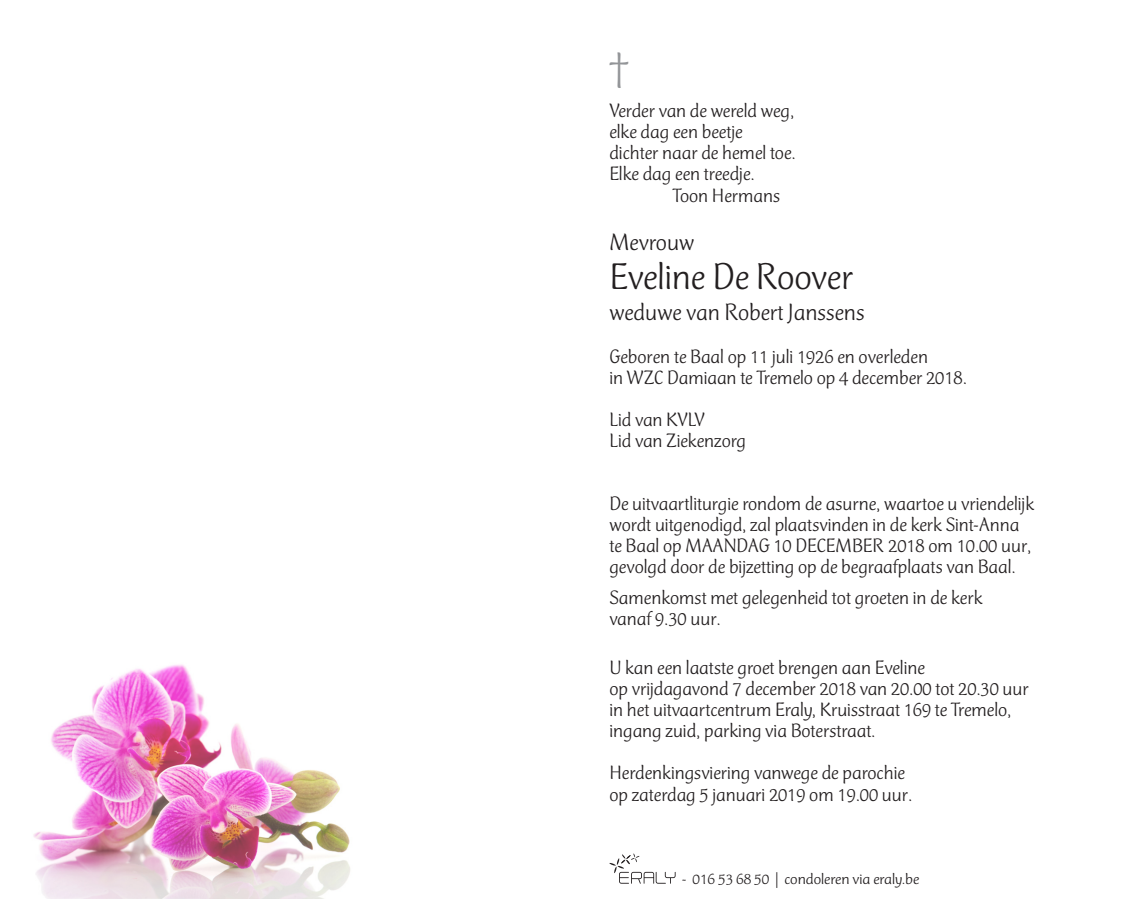
<style>
.page{position:relative;width:1122px;height:913px;background:#fff}
.page>*{position:absolute;margin:0;border:0;box-sizing:border-box;transform-origin:0 0}
.t1{font:300 42px "CT Mercurius Std";color:#939598;scale:1.05 1}
.t2{font:300 38.5px "CT Mercurius Std";color:#231f20;scale:1.05 1}
.t3{font:300 24.5px "CT Mercurius Std";color:#231f20;scale:1.05 1}
.t4{font:300 20.12px/21px "CT Mercurius Std";color:#231f20;scale:1.05 1}
.t5{font:300 15.75px "CT Mercurius Std";color:#231f20;scale:1.1 1}
</style>
<div class="page">
<img style="left:33px;top:664px;width:317px;height:235px">
<svg style="left:609px;top:853px;width:66px;height:30px"></svg>
<p class="t1" style="left:609px;top:45px;width:20px">†</p>
<p class="t4" style="left:609px;top:100px;width:177px">Verder van de wereld weg,</p>
<p class="t4" style="left:609px;top:121px;width:128px">elke dag een beetje</p>
<p class="t4" style="left:609px;top:142px;width:179px">dichter naar de hemel toe.</p>
<p class="t4" style="left:609px;top:163px;width:140px">Elke dag een treedje.</p>
<p class="t4" style="left:672px;top:185px;width:104px">Toon Hermans</p>
<p class="t3" style="left:609px;top:229px;width:82px">Mevrouw</p>
<p class="t2" style="left:609px;top:256px;width:233px">Eveline De Roover</p>
<p class="t3" style="left:609px;top:299px;width:244px">weduwe van Robert Janssens</p>
<p class="t4" style="left:609px;top:346px;width:342px">Geboren te Baal op 11 juli 1926 en overleden<br>in WZC Damiaan te Tremelo op 4 december 2018.</p>
<p class="t4" style="left:609px;top:409px;width:132px">Lid van KVLV<br>Lid van Ziekenzorg</p>
<p class="t4" style="left:609px;top:493px;width:406px">De uitvaartliturgie rondom de asurne, waartoe u vriendelijk wordt uitgenodigd, zal plaatsvinden in de kerk Sint-Anna te Baal op MAANDAG 10 DECEMBER 2018 om 10.00 uur, gevolgd door de bijzetting op de begraafplaats van Baal.</p>
<p class="t4" style="left:609px;top:587px;width:356px">Samenkomst met gelegenheid tot groeten in de kerk vanaf 9.30 uur.</p>
<p class="t4" style="left:609px;top:657px;width:401px">U kan een laatste groet brengen aan Eveline<br>op vrijdagavond 7 december 2018 van 20.00 tot 20.30 uur in het uitvaartcentrum Eraly, Kruisstraat 169 te Tremelo, ingang zuid, parking via Boterstraat.</p>
<p class="t4" style="left:609px;top:762px;width:290px;line-height:21.9px">Herdenkingsviering vanwege de parochie op zaterdag 5 januari 2019 om 19.00 uur.</p>
<p class="t5" style="left:681px;top:870px;width:217px">- 016 53 68 50 | condoleren via eraly.be</p>
</div>
